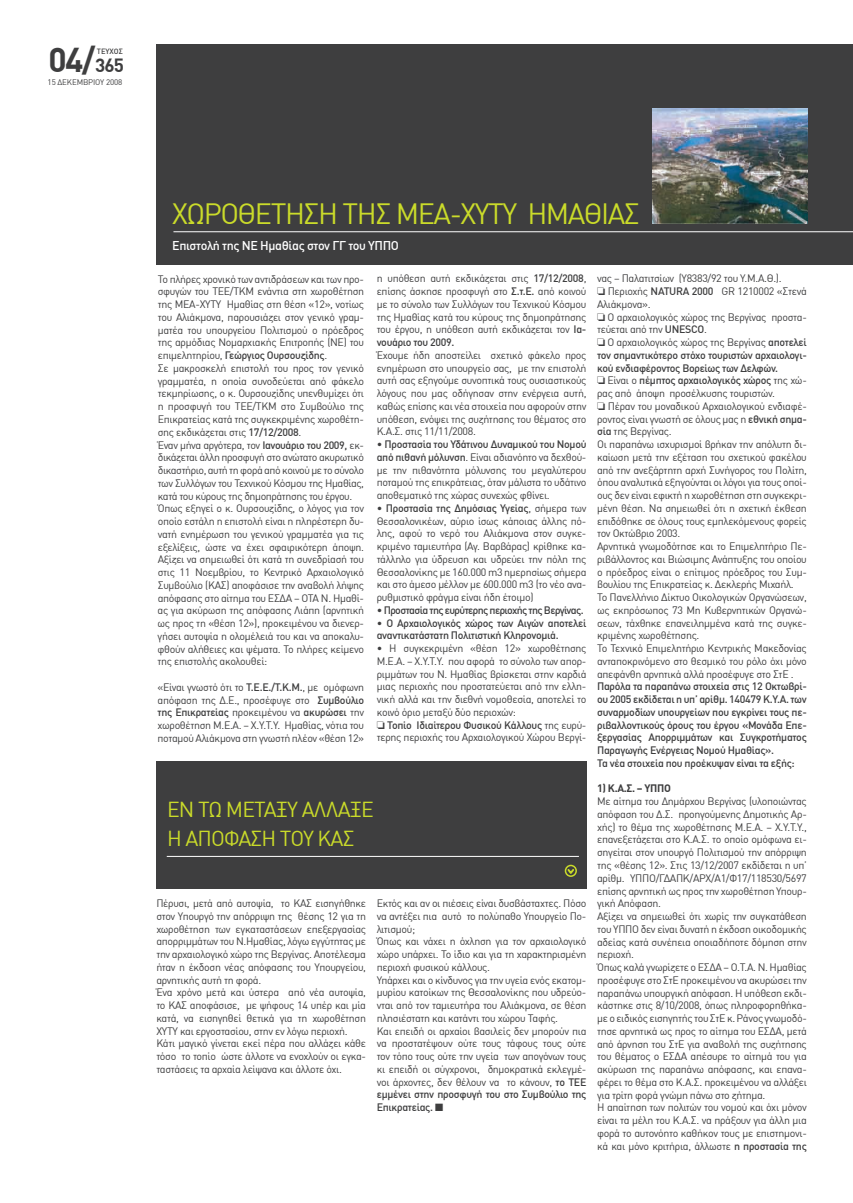
<style>
.page{position:relative;width:853px;height:1203px;background:#fff}
.page>*{position:absolute;margin:0;border:0;box-sizing:border-box;transform-origin:0 0}
.t1{font:700 33.75px "DIN Greek";color:#3e3e3f}
.t2{font:28.75px "DIN Greek";letter-spacing:-.05em;color:#cadb2a}
.t3{font:21.25px/28.8px "DIN Greek";letter-spacing:-.04em;color:#cadb2a}
.t4{font:500 12.5px "DIN Greek";letter-spacing:-.03em;color:#fff}
.t5{font:10.62px/12.8px "DIN Greek";letter-spacing:-.03em;color:#3e3e3f}
.t6{font:500 10.62px/12.8px "DIN Greek";letter-spacing:-.03em;color:#3e3e3f}
.t7{font:500 10.62px "DIN Greek";letter-spacing:-.06em;color:#3e3e3f}
.t8{font:700 10.62px "DIN Greek";color:#3e3e3f}
.t9{font:8px "DIN Greek";letter-spacing:-.02em;color:#3e3e3f}
.t10{font:500 7.5px "DIN Greek";color:#3e3e3f}
.s1{font-size:18.75px}
.s2{font-weight:500}
.s3{font-weight:400}
</style>
<div class="page">
<div style="left:156px;top:44px;width:697px;height:221px;background:#3e3e3f"></div>
<hr style="left:173px;top:231px;width:680px;height:1px;background:#fff">
<img style="left:652px;top:108px;width:155px;height:116px">
<div style="left:156px;top:761px;width:430px;height:128px;background:#3e3e3f"></div>
<hr style="left:167px;top:856px;width:412px;height:1px;background:#fff">
<svg style="left:566px;top:867px;width:8px;height:9px"></svg>
<div style="left:565px;top:864px;width:12px;height:13px;border:2px solid #cadb2a;border-radius:50%"></div>
<h1 class="t1" style="left:48px;top:40px;width:77px">04/<span class="s1">365</span></h1>
<p class="t9" style="left:48px;top:77px;width:76px">15 ΔΕΚΕΜΒΡΙΟΥ 2008</p>
<p class="t10" style="left:97px;top:47px;width:27px">ΤΕΥΧΟΣ</p>
<h2 class="t2" style="left:172px;top:197px;width:469px">ΧΩΡΟΘΕΤΗΣΗ ΤΗΣ ΜΕΑ-ΧΥΤΥ ΗΜΑΘΙΑΣ</h2>
<p class="t4" style="left:172px;top:238px;width:228px">Επιστολή της ΝΕ Ημαθίας στον ΓΓ του ΥΠΠΟ</p>
<p class="t5" style="left:377px;top:272px;width:211px;text-align:justify">η υπόθεση αυτή εκδικάζεται στις <span class="s2">17/12/2008</span>, επίσης άσκησε προσφυγή στο <span class="s2">Σ.τ.Ε.</span> από κοινού με το σύνολο των Συλλόγων του Τεχνικού Κόσμου της Ημαθίας κατά του κύρους της δημοπράτησης του έργου, η υπόθεση αυτή εκδικάζεται τον <span class="s2">Ια&shy;νουάριο του 2009.</span></p>
<p class="t5" style="left:377px;top:349px;width:211px;text-align:justify">Έχουμε ήδη αποστείλει σχετικό φάκελο προς ενημέρωση στο υπουργείο σας, με την επιστολή αυτή σας εξηγούμε συνοπτικά τους ουσιαστικούς λόγους που μας οδήγησαν στην ενέργεια αυτή, καθώς επίσης και νέα στοιχεία που αφορούν στην υπόθεση, ενόψει της συζήτησης του θέματος στο Κ.Α.Σ. στις 11/11/2008.</p>
<p class="t5" style="left:377px;top:438px;width:211px;text-align:justify">• <span class="s2">Προστασία του Υδάτινου Δυναμικού του Νομού από πιθανή μόλυνση</span>. Είναι αδιανόητο να δεχθού&shy;με την πιθανότητα μόλυνσης του μεγαλύτερου ποταμού της επικράτειας, όταν μάλιστα το υδάτινο αποθεματικό της χώρας συνεχώς φθίνει.</p>
<p class="t5" style="left:377px;top:502px;width:211px;text-align:justify">• <span class="s2">Προστασία της Δημόσιας Υγείας</span>, σήμερα των Θεσσαλονικέων, αύριο ίσως κάποιας άλλης πό&shy;λης, αφού το νερό του Αλιάκμονα στον συγκε&shy;κριμένο ταμιευτήρα (Αγ. Βαρβάρας) κρίθηκε κα&shy;τάλληλο για ύδρευση και υδρεύει την πόλη της Θεσσαλονίκης με 160.000 m3 ημερησίως σήμερα και στο άμεσο μέλλον με 600.000 m3 (το νέο ανα&shy;ρυθμιστικό φράγμα είναι ήδη έτοιμο)</p>
<p class="t7" style="left:377px;top:604px;width:208px"><span class="s3">•</span> Προστασία της ευρύτερης περιοχής της Βεργίνας.</p>
<p class="t6" style="left:377px;top:616px;width:211px"><span class="s3">•</span> Ο Αρχαιολογικός χώρος των Αιγών αποτελεί αναντικατάστατη Πολιτιστική Κληρονομιά.</p>
<p class="t5" style="left:377px;top:642px;width:211px">• Η συγκεκριμένη «θέση 12» χωροθέτησης Μ.Ε.Α. – Χ.Υ.Τ.Υ. που αφορά το σύνολο των απορ&shy;ριμμάτων του Ν. Ημαθίας βρίσκεται στην καρδιά μιας περιοχής που προστατεύεται από την ελλη&shy;νική αλλά και την διεθνή νομοθεσία, αποτελεί το κοινό όριο μεταξύ δύο περιοχών:<br>❏ <span class="s2">Τοπίο Ιδιαίτερου Φυσικού Κάλλους</span> της ευρύ&shy;τερης περιοχής του Αρχαιολογικού Χώρου Βεργί-</p>
<p class="t5" style="left:597px;top:272px;width:211px">νας – Παλατιτσίων (Υ8383/92 του Υ.Μ.Α.Θ.).<br>❏ Περιοχής <span class="s2">NATURA 2000</span> GR 1210002 «Στενά Αλιάκμονα».<br>❏ Ο αρχαιολογικός χώρος της Βεργίνας προστα&shy;τεύεται από την <span class="s2">UNESCO</span>.<br>❏ Ο αρχαιολογικός χώρος της Βεργίνας <span class="s2">αποτελεί τον σημαντικότερο στόχο τουριστών αρχαιολογι&shy;κού ενδιαφέροντος Βορείως των Δελφών.<br></span>❏ Είναι ο <span class="s2">πέμπτος αρχαιολογικός χώρος</span> της χώ&shy;ρας από άποψη προσέλκυσης τουριστών.<br>❏ Πέραν του μοναδικού Αρχαιολογικού ενδιαφέ&shy;ροντος είναι γνωστή σε όλους μας η <span class="s2">εθνική σημα&shy;σία</span> της Βεργίνας.<br>Οι παραπάνω ισχυρισμοί βρήκαν την απόλυτη δι&shy;καίωση μετά την εξέταση του σχετικού φακέλου από την ανεξάρτητη αρχή Συνήγορος του Πολίτη, όπου αναλυτικά εξηγούνται οι λόγοι για τους οποί&shy;ους δεν είναι εφικτή η χωροθέτηση στη συγκεκρι&shy;μένη θέση. Να σημειωθεί ότι η σχετική έκθεση επιδόθηκε σε όλους τους εμπλεκόμενους φορείς τον Οκτώβριο 2003.<br>Αρνητικά γνωμοδότησε και το Επιμελητήριο Πε&shy;ριβάλλοντος και Βιώσιμης Ανάπτυξης του οποίου ο πρόεδρος είναι ο επίτιμος πρόεδρος του Συμ&shy;βουλίου της Επικρατείας κ. Δεκλερής Μιχαήλ.<br>Το Πανελλήνιο Δίκτυο Οικολογικών Οργανώσεων, ως εκπρόσωπος 73 Μη Κυβερνητικών Οργανώ&shy;σεων, τάχθηκε επανειλημμένα κατά της συγκε&shy;κριμένης χωροθέτησης.<br>Το Τεχνικό Επιμελητήριο Κεντρικής Μακεδονίας ανταποκρινόμενο στο θεσμικό του ρόλο όχι μόνο απεφάνθη αρνητικά αλλά προσέφυγε στο ΣτΕ .</p>
<p class="t6" style="left:597px;top:680px;width:211px">Παρόλα τα παραπάνω στοιχεία στις 12 Οκτωβρί&shy;ου 2005 εκδίδεται η υπ’ αρίθμ. 140479 Κ.Υ.Α. των συναρμοδίων υπουργείων που εγκρίνει τους πε&shy;ριβαλλοντικούς όρους του έργου «Μονάδα Επε&shy;ξεργασίας Απορριμμάτων και Συγκροτήματος Παραγωγής Ενέργειας Νομού Ημαθίας».<br>Τα νέα στοιχεία που προέκυψαν είναι τα εξής:</p>
<p class="t8" style="left:597px;top:782px;width:75px">1) Κ.Α.Σ. – ΥΠΠΟ</p>
<p class="t5" style="left:597px;top:795px;width:211px">Με αίτημα του Δημάρχου Βεργίνας (υλοποιώντας απόφαση του Δ.Σ. προηγούμενης Δημοτικής Αρ&shy;χής) το θέμα της χωροθέτησης Μ.Ε.Α. – Χ.Υ.Τ.Υ., επανεξετάζεται στο Κ.Α.Σ. το οποίο ομόφωνα ει&shy;σηγείται στον υπουργό Πολιτισμού την απόρριψη της «θέσης 12». Στις 13/12/2007 εκδίδεται η υπ’ αρίθμ. ΥΠΠΟ/ΓΔΑΠΚ/ΑΡΧ/Α1/Φ17/118530/5697 επίσης αρνητική ως προς την χωροθέτηση Υπουρ&shy;γική Απόφαση.<br>Αξίζει να σημειωθεί ότι χωρίς την συγκατάθεση του ΥΠΠΟ δεν είναι δυνατή η έκδοση οικοδομικής αδείας κατά συνέπεια οποιαδήποτε δόμηση στην περιοχή.<br>Όπως καλά γνωρίζετε ο ΕΣΔΑ – Ο.Τ.Α. Ν. Ημαθίας προσέφυγε στο ΣτΕ προκειμένου να ακυρώσει την παραπάνω υπουργική απόφαση. Η υπόθεση εκδι&shy;κάστηκε στις 8/10/2008, όπως πληροφορηθήκα&shy;με ο ειδικός εισηγητής του ΣτΕ κ. Ράνος γνωμοδό&shy;τησε αρνητικά ως προς το αίτημα του ΕΣΔΑ, μετά από άρνηση του ΣτΕ για αναβολή της συζήτησης του θέματος ο ΕΣΔΑ απέσυρε το αίτημά του για ακύρωση της παραπάνω απόφασης, και επανα&shy;φέρει το θέμα στο Κ.Α.Σ. προκειμένου να αλλάξει για τρίτη φορά γνώμη πάνω στο ζήτημα.<br>Η απαίτηση των πολιτών του νομού και όχι μόνον είναι τα μέλη του Κ.Α.Σ. να πράξουν για άλλη μια φορά το αυτονόητο καθήκον τους με επιστημονι&shy;κά και μόνο κριτήρια, άλλωστε <span class="s2">η προστασία της</span></p>
<p class="t5" style="left:158px;top:272px;width:208px">Το πλήρες χρονικό των αντιδράσεων και των προ&shy;σφυγών του ΤΕΕ/ΤΚΜ ενάντια στη χωροθέτηση της ΜΕΑ-ΧΥΤΥ Ημαθίας στη θέση «12», νοτίως του Αλιάκμονα, παρουσιάζει στον γενικό γραμ&shy;ματέα του υπουργείου Πολιτισμού ο πρόεδρος της αρμόδιας Νομαρχιακής Επιτροπής (ΝΕ) του επιμελητηρίου, <span class="s2">Γεώργιος Ουρσουζίδης</span>.<br>Σε μακροσκελή επιστολή του προς τον γενικό γραμματέα, η οποία συνοδεύεται από φάκελο τεκμηρίωσης, ο κ. Ουρσουζίδης υπενθυμίζει ότι η προσφυγή του ΤΕΕ/ΤΚΜ στο Συμβούλιο της Επικρατείας κατά της συγκεκριμένης χωροθέτη&shy;σης εκδικάζεται στις <span class="s2">17/12/2008</span>.<br>Έναν μήνα αργότερα, τον <span class="s2">Ιανουάριο του 2009,</span> εκ&shy;δικάζεται άλλη προσφυγή στο ανώτατο ακυρωτικό δικαστήριο, αυτή τη φορά από κοινού με το σύνολο των Συλλόγων του Τεχνικού Κόσμου της Ημαθίας, κατά του κύρους της δημοπράτησης του έργου.<br>Όπως εξηγεί ο κ. Ουρσουζίδης, ο λόγος για τον οποίο εστάλη η επιστολή είναι η πληρέστερη δυ&shy;νατή ενημέρωση του γενικού γραμματέα για τις εξελίξεις, ώστε να έχει σφαιρικότερη άποψη.<br>Αξίζει να σημειωθεί ότι κατά τη συνεδρίασή του στις 11 Νοεμβρίου, το Κεντρικό Αρχαιολογικό Συμβούλιο (ΚΑΣ) αποφάσισε την αναβολή λήψης απόφασης στο αίτημα του ΕΣΔΑ – ΟΤΑ Ν. Ημαθί&shy;ας για ακύρωση της απόφασης Λιάπη (αρνητική ως προς τη «θέση 12»), προκειμένου να διενερ&shy;γήσει αυτοψία η ολομέλειά του και να αποκαλυ&shy;φθούν αλήθειες και ψέματα. Το πλήρες κείμενο της επιστολής ακολουθεί:</p>
<p class="t5" style="left:158px;top:680px;width:208px;text-align:justify">«Είναι γνωστό ότι το <span class="s2">Τ.Ε.Ε./Τ.Κ.Μ.</span>, με ομόφωνη απόφαση της Δ.Ε., προσέφυγε στο <span class="s2">Συμβούλιο της Επικρατείας</span> προκειμένου να <span class="s2">ακυρώσει</span> την χωροθέτηση Μ.Ε.Α. – Χ.Υ.Τ.Υ. Ημαθίας, νότια του ποταμού Αλιάκμονα στη γνωστή πλέον «θέση 12»</p>
<h3 class="t3" style="left:167px;top:795px;width:208px">ΕΝ ΤΩ ΜΕΤΑΞΥ ΑΛΛΑΞΕ<br>Η ΑΠΟΦΑΣΗ ΤΟΥ ΚΑΣ</h3>
<p class="t5" style="left:156px;top:897px;width:211px">Πέρυσι, μετά από αυτοψία, το ΚΑΣ εισηγήθηκε στον Υπουργό την απόρριψη της θέσης 12 για τη χωροθέτηση των εγκαταστάσεων επεξεργασίας απορριμμάτων του Ν.Ημαθίας, λόγω εγγύτητας με την αρχαιολογικό χώρο της Βεργίνας. Αποτέλεσμα ήταν η έκδοση νέας απόφασης του Υπουργείου, αρνητικής αυτή τη φορά.<br>Ένα χρόνο μετά και ύστερα από νέα αυτοψία, το ΚΑΣ αποφάσισε, με ψήφους 14 υπέρ και μία κατά, να εισηγηθεί θετικά για τη χωροθέτηση ΧΥΤΥ και εργοστασίου, στην εν λόγω περιοχή.<br>Κάτι μαγικό γίνεται εκεί πέρα που αλλάζει κάθε τόσο το τοπίο ώστε άλλοτε να ενοχλούν οι εγκα&shy;ταστάσεις τα αρχαία λείψανα και άλλοτε όχι.</p>
<p class="t5" style="left:377px;top:897px;width:211px">Εκτός και αν οι πιέσεις είναι δυσβάσταχτες. Πόσο να αντέξει πια αυτό το πολύπαθο Υπουργείο Πο&shy;λιτισμού;<br>Όπως και νάχει η όχληση για τον αρχαιολογικό χώρο υπάρχει. Το ίδιο και για τη χαρακτηρισμένη περιοχή φυσικού κάλλους.<br>Υπάρχει και ο κίνδυνος για την υγεία ενός εκατομ&shy;μυρίου κατοίκων της Θεσσαλονίκης που υδρεύο&shy;νται από τον ταμιευτήρα του Αλιάκμονα, σε θέση πλησιέστατη και κατάντι του χώρου Ταφής.<br>Και επειδή οι αρχαίοι βασιλείς δεν μπορούν πια να προστατέψουν ούτε τους τάφους τους ούτε τον τόπο τους ούτε την υγεία των απογόνων τους κι επειδή οι σύγχρονοι, δημοκρατικά εκλεγμέ&shy;νοι άρχοντες, δεν θέλουν να το κάνουν, <span class="s2">το ΤΕΕ εμμένει στην προσφυγή του στο Συμβούλιο της Επικρατείας.</span> ■</p>
</div>
